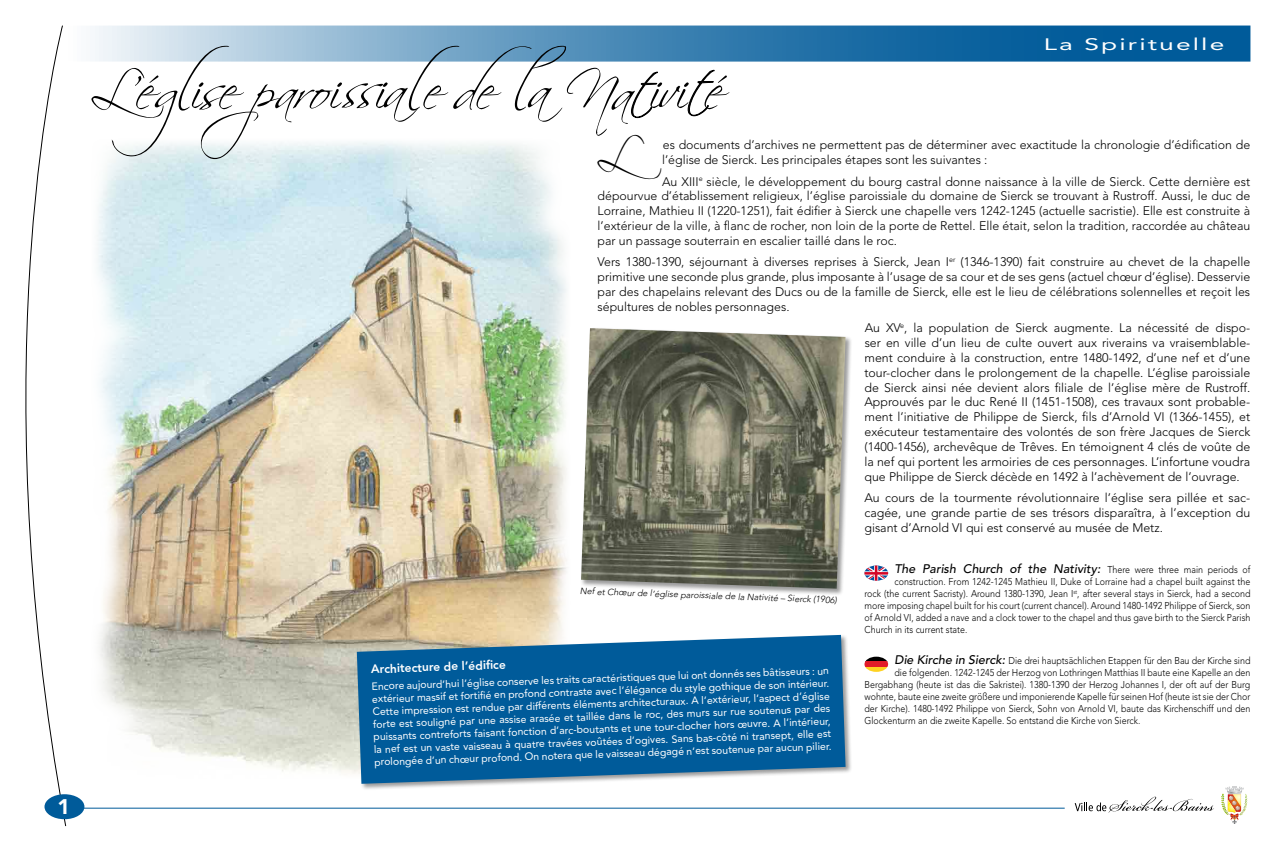
<style>
.page{position:relative;width:1276px;height:851px;background:#fff}
.page>*{position:absolute;margin:0;border:0;box-sizing:border-box;transform-origin:0 0}
.t1{font:54.3px "Scriptina Pro";color:#000}
.t2{font:48.07px "Scriptina Pro";color:#000}
.t3{font:900 21px "Avenir";color:#fff}
.t4{font:16.5px "Avenir";letter-spacing:.08em;color:#fff;scale:1.6 1}
.t5{font:300 12.38px/14.9px "Avenir";color:#000;text-align:justify}
.t6{font:italic 500 12.38px "Avenir";color:#000}
.t7{font:800 12px "Avenir";color:#fff}
.t8{font:10.5px/12.6px "Avenir";color:#fff;text-align:justify}
.t9{font:300 9.9px/11.9px "Avenir";color:#000;text-align:justify;scale:.9 1}
.t10{font:italic 300 9px "Avenir";color:#000}
.s1{font-weight:300;font-style:normal;font-size:9.9px}
.s2{font-weight:500;font-style:italic;font-size:12.38px}
</style>
<div class="page">
<svg style="left:25px;top:25px;width:42px;height:801px"></svg>
<hr style="left:65px;top:807px;width:999px;height:1px;background:#005b9a">
<svg style="left:1221px;top:786px;width:26px;height:37px"></svg>
<svg style="left:1074px;top:796px;width:140px;height:16px"></svg>
<div style="left:44px;top:794px;width:40px;height:25px;background:#005b9a;border-radius:50%"></div>
<svg style="left:864px;top:565px;width:24px;height:15px"></svg>
<img style="left:97px;top:157px;width:470px;height:617px">
<svg style="left:865px;top:656px;width:22px;height:5px"></svg>
<div style="left:864px;top:661px;width:24px;height:6px;background:#e21b28"></div>
<svg style="left:865px;top:667px;width:23px;height:4px"></svg>
<div style="left:580px;top:327px;width:273px;height:268px;background:#000;opacity:.4"></div>
<img style="left:581px;top:328px;width:264px;height:260px">
<div style="left:356px;top:634px;width:497px;height:156px;background:#000;opacity:.4"></div>
<svg style="left:357px;top:634px;width:488px;height:149px;background:#1a6aa0"></svg>
<svg style="left:56px;top:26px;width:1194px;height:131px"></svg>
<h3 class="t3" style="left:58px;top:794px;width:14px">1</h3>
<h3 class="t4" style="left:1044px;top:34px;width:114px">La Spirituelle</h3>
<h1 class="t1" style="left:91px;top:57px;width:630px">L’é ise proi ia e e a N ivi é</h1>
<h2 class="t2" style="left:597px;top:125px;width:65px">L</h2>
<p class="t5" style="left:662px;top:138px;width:589px">es documents d’archives ne permettent pas de déterminer avec exactitude la chronologie d’édification de l’église de Sierck. Les principales étapes sont les suivantes :</p>
<p class="t5" style="left:597px;top:174px;width:654px;text-indent:65px">Au XIII<sup>e</sup> siècle, le développement du bourg castral donne naissance à la ville de Sierck. Cette dernière est dépourvue d’établissement religieux, l’église paroissiale du domaine de Sierck se trouvant à Rustroff. Aussi, le duc de Lorraine, Mathieu II (1220-1251), fait édifier à Sierck une chapelle vers 1242-1245 (actuelle sacristie). Elle est construite à l’extérieur de la ville, à flanc de rocher, non loin de la porte de Rettel. Elle était, selon la tradition, raccordée au château par un passage souterrain en escalier taillé dans le roc.</p>
<p class="t5" style="left:597px;top:254px;width:654px">Vers 1380-1390, séjournant à diverses reprises à Sierck, Jean I<sup>er</sup> (1346-1390) fait construire au chevet de la chapelle primitive une seconde plus grande, plus imposante à l’usage de sa cour et de ses gens (actuel chœur d’église). Desservie par des chapelains relevant des Ducs ou de la famille de Sierck, elle est le lieu de célébrations solennelles et reçoit les sépultures de nobles personnages.</p>
<p class="t5" style="left:864px;top:320px;width:387px">Au XV<sup>e</sup>, la population de Sierck augmente. La nécessité de dispo&shy;ser en ville d’un lieu de culte ouvert aux riverains va vraisemblable&shy;ment conduire à la construction, entre 1480-1492, d’une nef et d’une tour-clocher dans le prolongement de la chapelle. L’église paroissiale de Sierck ainsi née devient alors filiale de l’église mère de Rustroff.<br>Approuvés par le duc René II (1451-1508), ces travaux sont probable&shy;ment l’initiative de Philippe de Sierck, fils d’Arnold VI (1366-1455), et exécuteur testamentaire des volontés de son frère Jacques de Sierck (1400-1456), archevêque de Trêves. En témoignent 4 clés de voûte de la nef qui portent les armoiries de ces personnages. L’infortune voudra que Philippe de Sierck décède en 1492 à l’achèvement de l’ouvrage.</p>
<p class="t5" style="left:864px;top:490px;width:387px">Au cours de la tourmente révolutionnaire l’église sera pillée et sac&shy;cagée, une grande partie de ses trésors disparaîtra, à l’exception du gisant d’Arnold VI qui est conservé au musée de Metz.</p>
<p class="t6" style="left:894px;top:561px;width:357px">The Parish Church of the Nativity: <span class="s1">There were three main periods of</span></p>
<p class="t9" style="left:864px;top:575px;width:430px;text-indent:30px">construction. From 1242-1245 Mathieu II, Duke of Lorraine had a chapel built against the rock (the current Sacristy). Around 1380-1390, Jean I<sup>st</sup>, after several stays in Sierck, had a second more imposing chapel built for his court (current chancel). Around 1480-1492 Philippe of Sierck, son of Arnold VI, added a nave and a clock tower to the chapel and thus gave birth to the Sierck Parish Church in its current state.</p>
<p class="t9" style="left:894px;top:655px;width:397px"><span class="s2">Die Kirche in Sierck:</span> Die drei hauptsächlichen Etappen für den Bau der Kirche sind</p>
<p class="t9" style="left:894px;top:666px;width:397px">die folgenden. 1242-1245 der Herzog von Lothringen Matthias II baute eine Kapelle an den</p>
<p class="t9" style="left:864px;top:678px;width:430px">Bergabhang (heute ist das die Sakristei). 1380-1390 der Herzog Johannes I, der oft auf der Burg</p>
<p class="t9" style="left:864px;top:690px;width:430px">wohnte, baute eine zweite größere und imponierende Kapelle für seinen Hof (heute ist sie der Chor</p>
<p class="t9" style="left:864px;top:702px;width:430px">der Kirche). 1480-1492 Philippe von Sierck, Sohn von Arnold VI, baute das Kirchenschiff und den</p>
<p class="t9" style="left:864px;top:714px;width:308px">Glockenturm an die zweite Kapelle. So entstand die Kirche von Sierck.</p>
<p class="t10" style="left:580px;top:585px;width:258px;rotate:2deg">Nef et Chœur de l’église paroissiale de la Nativité – Sierck (1906)</p>
<p class="t7" style="left:371px;top:661px;width:136px;rotate:-2deg">Architecture de l’édifi ce</p>
<p class="t8" style="left:371px;top:680px;width:459px;rotate:-2deg">Encore aujourd’hui l’église conserve les traits caractéristiques que lui ont donnés ses bâtisseurs : un extérieur massif et fortifi é en profond contraste avec l’élégance du style gothique de son intérieur.<br>Cette impression est rendue par différents éléments architecturaux. A l’extérieur, l’aspect d’église forte est souligné par une assise arasée et taillée dans le roc, des murs sur rue soutenus par des puissants contreforts faisant fonction d’arc-boutants et une tour-clocher hors œuvre. A l’intérieur, la nef est un vaste vaisseau à quatre travées voûtées d’ogives. Sans bas-côté ni transept, elle est prolongée d’un chœur profond. On notera que le vaisseau dégagé n’est soutenue par aucun pilier.</p>
</div>
